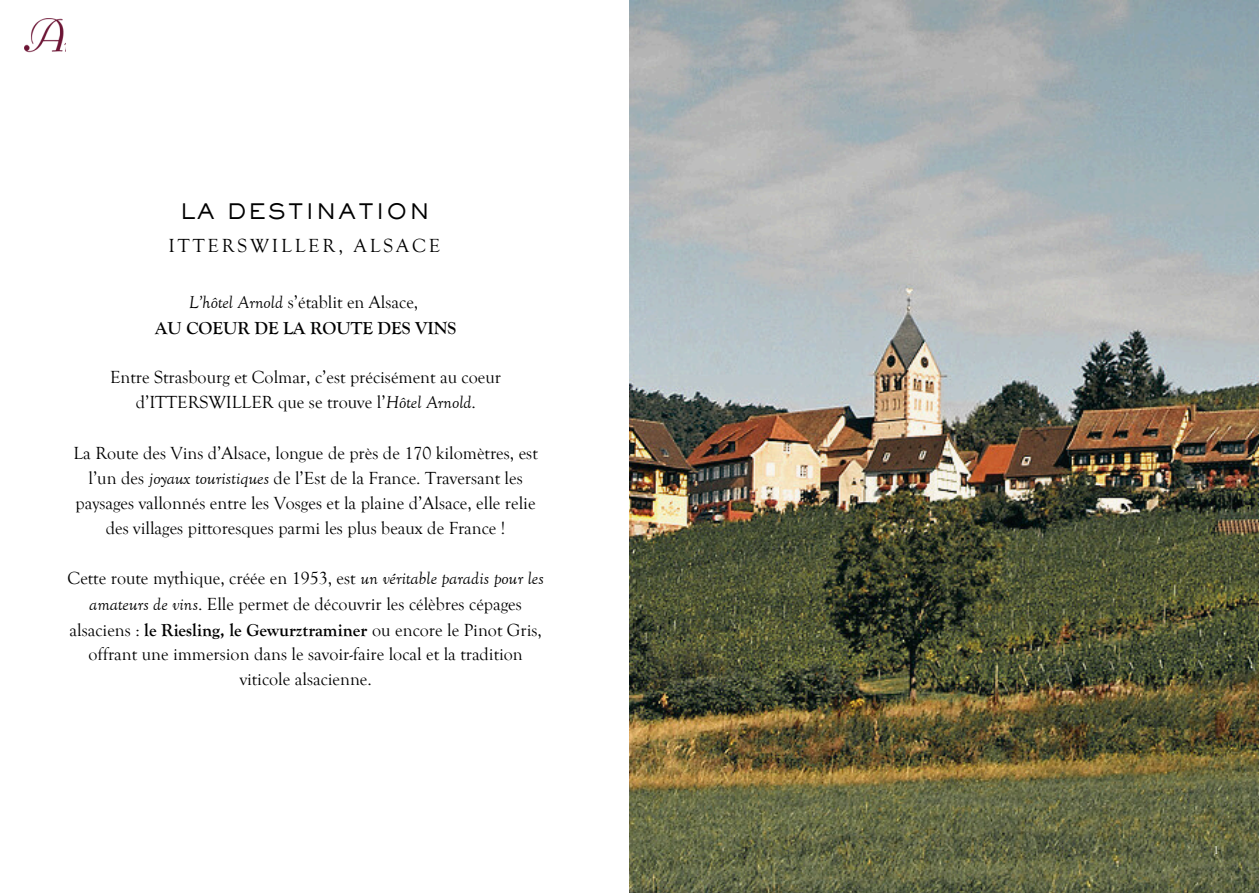
<style>
.page{position:relative;width:1259px;height:893px;background:#fff}
.page>*{position:absolute;margin:0;border:0;box-sizing:border-box;transform-origin:0 0}
.t1{font:500 21px "Sackers Gothic Std";letter-spacing:.1em;color:#000}
.t2{font:19.5px "Goudy Old Style T";letter-spacing:.15em;color:#000}
.t3{font:18px/25.3px "Goudy Old Style T";color:#000;text-align:center}
.t4{font:700 18px/25.8px "Goudy Old Style T";color:#000;text-align:center}
.t5{font:12px "Goudy Old Style T";color:#eeeee4}
.s1{font-family:"Goudy Old Style ITALIC";font-weight:400}
.s2{font-weight:400}
.s3{font-family:"Goudy Old Style ITALIC"}
.s4{font-weight:700}
</style>
<div class="page">
<img style="left:629px;top:0;width:630px;height:892px">
<img style="left:25px;top:18px;width:40px;height:35px">
<p class="t1" style="left:180px;top:203px;width:251px">LA DESTINATION</p>
<p class="t2" style="left:169px;top:234px;width:273px">ITTERSWILLER, ALSACE</p>
<p class="t4" style="left:155px;top:289px;width:303px"><span class="s1">L’hôtel Arnold</span> <span class="s2">s’établit en Alsace,<br></span>AU COEUR DE LA ROUTE DES VINS</p>
<p class="t3" style="left:110px;top:365px;width:392px;line-height:24.8px">Entre Strasbourg et Colmar, c’est précisément au coeur d’ITTERSWILLER que se trouve l’<span class="s3">Hôtel Arnold</span>.</p>
<p class="t3" style="left:73px;top:440px;width:466px">La Route des Vins d’Alsace, longue de près de 170 kilomètres, est l’un des <span class="s3">joyaux touristiques</span> de l’Est de la France. Traversant les paysages vallonnés entre les Vosges et la plaine d’Alsace, elle relie des villages pittoresques parmi les plus beaux de France !</p>
<p class="t3" style="left:68px;top:565px;width:478px">Cette route mythique, créée en 1953, est <span class="s3">un véritable paradis pour les amateurs de vins</span>. Elle permet de découvrir les célèbres cépages alsaciens : <span class="s4">le Riesling, le Gewurztraminer</span> ou encore le Pinot Gris, offrant une immersion dans le savoir-faire local et la tradition viticole alsacienne.</p>
<p class="t5" style="left:1213px;top:843px;width:8px">1</p>
</div>
